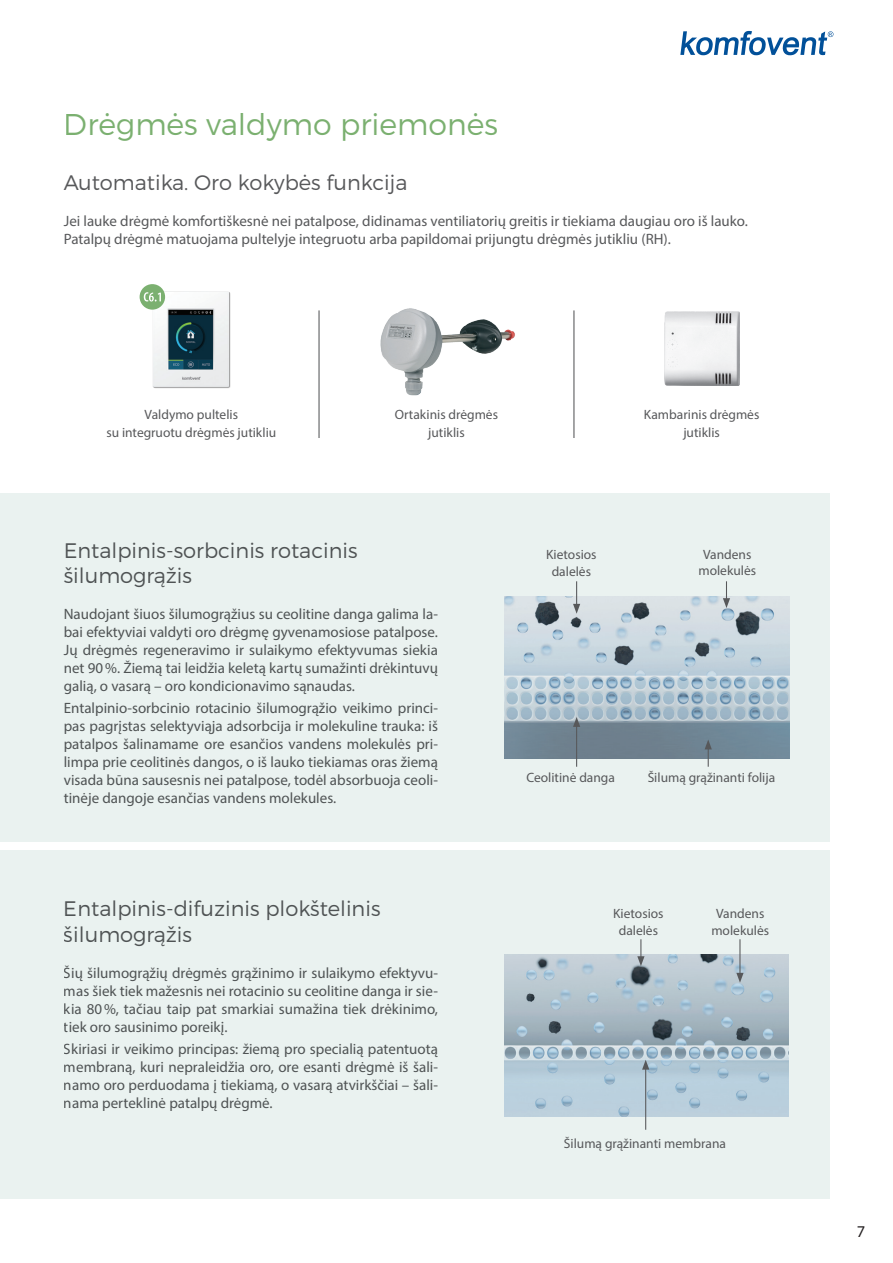
<style>
.page{position:relative;width:893px;height:1263px;background:#fff}
.page>*{position:absolute;margin:0;border:0;box-sizing:border-box;transform-origin:0 0}
.t1{font:300 30px "Montserrat";color:#7bb070}
.t2{font:300 21px/25.2px "Montserrat";color:#57585a}
.t3{font:16.5px "Myriad Pro";color:#231f20}
.t4{font:15px/18px "Myriad Pro";color:#57585a;text-align:justify}
.t5{font:13.5px/16.2px "Myriad Pro";color:#57585a;text-align:center}
</style>
<div class="page">
<svg style="left:680px;top:31px;width:153px;height:24px"></svg>
<div style="left:0;top:850px;width:829px;height:349px;background:#eaf2f0"></div>
<img style="left:505px;top:954px;width:284px;height:162px">
<div style="left:0;top:493px;width:829px;height:349px;background:#eaf2f0"></div>
<img style="left:505px;top:596px;width:284px;height:163px">
<hr style="left:318px;top:310px;width:2px;height:128px;background:#57585a">
<hr style="left:573px;top:310px;width:1px;height:128px;background:#57585a">
<img style="left:141px;top:288px;width:90px;height:101px">
<div style="left:140px;top:284px;width:25px;height:26px;background:#7bb070;border-radius:50%"></div>
<svg style="left:144px;top:292px;width:17px;height:9px"></svg>
<img style="left:380px;top:308px;width:135px;height:88px">
<img style="left:664px;top:312px;width:75px;height:74px">
<svg style="left:573px;top:581px;width:7px;height:33px"></svg>
<svg style="left:637px;top:939px;width:7px;height:27px"></svg>
<hr style="left:576px;top:724px;width:1px;height:43px;background:#57585a">
<svg style="left:573px;top:717px;width:7px;height:10px"></svg>
<hr style="left:645px;top:1067px;width:1px;height:63px;background:#57585a">
<svg style="left:642px;top:1060px;width:7px;height:10px"></svg>
<svg style="left:705px;top:739px;width:7px;height:28px"></svg>
<svg style="left:723px;top:581px;width:7px;height:27px"></svg>
<hr style="left:739px;top:939px;width:1px;height:36px;background:#57585a">
<svg style="left:736px;top:973px;width:8px;height:10px"></svg>
<h1 class="t1" style="left:64px;top:106px;width:436px">Drėgmės valdymo priemonės</h1>
<h2 class="t2" style="left:64px;top:170px;width:345px">Automatika. Oro kokybės funkcija</h2>
<p class="t4" style="left:64px;top:212px;width:686px">Jei lauke drėgmė komfortiškesnė nei patalpose, didinamas ventiliatorių greitis ir tiekiama daugiau oro iš lauko.<br>Patalpų drėgmė matuojama pultelyje integruotu arba papildomai prijungtu drėgmės jutikliu (RH).</p>
<p class="t5" style="left:106px;top:405px;width:171px;line-height:18.3px">Valdymo pultelis<br>su integruotu drėgmės jutikliu</p>
<p class="t5" style="left:395px;top:405px;width:105px;line-height:18.3px">Ortakinis drėgmės jutiklis</p>
<p class="t5" style="left:644px;top:405px;width:117px;line-height:18.3px">Kambarinis drėgmės jutiklis</p>
<h2 class="t2" style="left:64px;top:537px;width:295px">Entalpinis-sorbcinis rotacinis šilumogrąžis</h2>
<p class="t4" style="left:64px;top:605px;width:376px">Naudojant šiuos šilumogrąžius su ceolitine danga galima la&shy;bai efektyviai valdyti oro drėgmę gyvenamosiose patalpose.<br>Jų drėgmės regeneravimo ir sulaikymo efektyvumas siekia net 90%. Žiemą tai leidžia keletą kartų sumažinti drėkintuvų galią, o vasarą – oro kondicionavimo sąnaudas.</p>
<p class="t4" style="left:64px;top:699px;width:376px">Entalpinio-sorbcinio rotacinio šilumogrąžio veikimo princi&shy;pas pagrįstas selektyviąja adsorbcija ir molekuline trauka: iš patalpos šalinamame ore esančios vandens molekulės pri&shy;limpa prie ceolitinės dangos, o iš lauko tiekiamas oras žiemą visada būna sausesnis nei patalpose, todėl absorbuoja ceoli&shy;tinėje dangoje esančias vandens molekules.</p>
<h2 class="t2" style="left:64px;top:896px;width:318px">Entalpinis-difuzinis plokštelinis šilumogrąžis</h2>
<p class="t4" style="left:64px;top:963px;width:376px">Šių šilumogrąžių drėgmės grąžinimo ir sulaikymo efektyvu&shy;mas šiek tiek mažesnis nei rotacinio su ceolitine danga ir sie&shy;kia 80%, tačiau taip pat smarkiai sumažina tiek drėkinimo, tiek oro sausinimo poreikį.</p>
<p class="t4" style="left:64px;top:1040px;width:376px">Skiriasi ir veikimo principas: žiemą pro specialią patentuotą membraną, kuri nepraleidžia oro, ore esanti drėgmė iš šali&shy;namo oro perduodama į tiekiamą, o vasarą atvirkščiai – šali&shy;nama perteklinė patalpų drėgmė.</p>
<p class="t5" style="left:546px;top:546px;width:52px">Kietosios dalelės</p>
<p class="t5" style="left:698px;top:546px;width:59px">Vandens molekulės</p>
<p class="t5" style="left:526px;top:769px;width:90px">Ceolitinė danga</p>
<p class="t5" style="left:648px;top:769px;width:129px">Šilumą grąžinanti folija</p>
<p class="t5" style="left:613px;top:905px;width:52px">Kietosios dalelės</p>
<p class="t5" style="left:711px;top:905px;width:59px">Vandens molekulės</p>
<p class="t5" style="left:564px;top:1135px;width:164px">Šilumą grąžinanti membrana</p>
<p class="t3" style="left:857px;top:1221px;width:10px">7</p>
</div>
